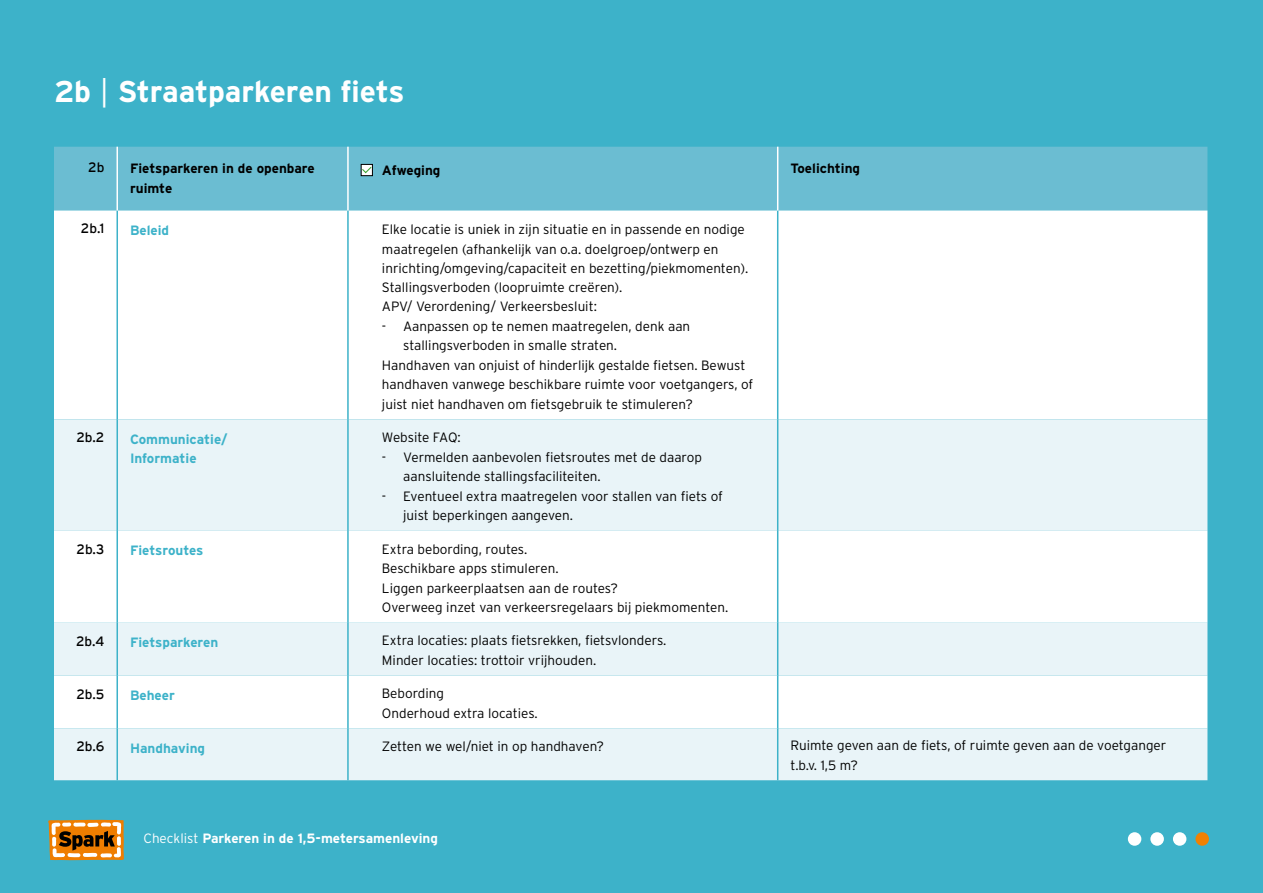
<style>
.page{position:relative;width:1263px;height:893px;background:#3db2c9}
.page>*{position:absolute;margin:0;border:0;box-sizing:border-box;transform-origin:0 0}
.t1{font:700 30px "Interstate";letter-spacing:-.005em;color:#fff}
.t2{font:300 13.5px/19.5px "Interstate";color:#000}
.t3{font:700 13.5px/19.5px "Interstate";color:#3db2c9}
.t4{font:700 13.5px/19.5px "Interstate";color:#000}
.t5{font:700 13.5px "Interstate";color:#fff}
.t6{font:13.5px "Interstate";color:#000}
.s1{font-weight:300}
</style>
<div class="page">
<div style="left:54px;top:147px;width:1153px;height:63px;background:#6bbdd2"></div>
<div style="left:54px;top:210px;width:1153px;height:209px;background:#fff"></div>
<svg style="left:54px;top:419px;width:1153px;height:361px;background:#f1f8fa"></svg>
<hr style="left:116px;top:210px;width:2px;height:209px;background:#3db2c9">
<hr style="left:347px;top:210px;width:2px;height:209px;background:#3db2c9">
<hr style="left:777px;top:210px;width:1px;height:209px;background:#3db2c9">
<hr style="left:116px;top:419px;width:2px;height:112px;background:#3db2c9">
<hr style="left:347px;top:419px;width:2px;height:112px;background:#3db2c9">
<hr style="left:777px;top:419px;width:1px;height:112px;background:#3db2c9">
<hr style="left:116px;top:531px;width:2px;height:92px;background:#3db2c9">
<hr style="left:347px;top:531px;width:2px;height:92px;background:#3db2c9">
<hr style="left:777px;top:531px;width:1px;height:92px;background:#3db2c9">
<hr style="left:116px;top:623px;width:2px;height:53px;background:#3db2c9">
<hr style="left:347px;top:623px;width:2px;height:53px;background:#3db2c9">
<hr style="left:777px;top:623px;width:1px;height:53px;background:#3db2c9">
<hr style="left:116px;top:676px;width:2px;height:53px;background:#3db2c9">
<hr style="left:347px;top:676px;width:2px;height:53px;background:#3db2c9">
<hr style="left:777px;top:676px;width:1px;height:53px;background:#3db2c9">
<hr style="left:116px;top:729px;width:2px;height:51px;background:#3db2c9">
<hr style="left:347px;top:729px;width:2px;height:51px;background:#3db2c9">
<hr style="left:777px;top:729px;width:1px;height:51px;background:#3db2c9">
<hr style="left:116px;top:147px;width:2px;height:63px;background:#fff">
<hr style="left:347px;top:147px;width:2px;height:63px;background:#fff">
<hr style="left:777px;top:147px;width:1px;height:63px;background:#fff">
<svg style="left:361px;top:164px;width:12px;height:12px"></svg>
<svg style="left:361px;top:166px;width:12px;height:8px"></svg>
<svg style="left:48px;top:820px;width:76px;height:40px;background:#c68336"></svg>
<div style="left:1195px;top:832px;width:14px;height:14px;background:#f08103;border-radius:50%"></div>
<div style="left:1173px;top:832px;width:13px;height:14px;background:#fff;border-radius:50%"></div>
<div style="left:1150px;top:832px;width:14px;height:14px;background:#fff;border-radius:50%"></div>
<div style="left:1128px;top:832px;width:13px;height:14px;background:#fff;border-radius:50%"></div>
<h1 class="t1" style="left:54px;top:75px;width:352px">2b <span class="s1">|</span> Straatparkeren fiets</h1>
<p class="t6" style="left:88px;top:159px;width:18px">2b</p>
<p class="t4" style="left:130px;top:159px;width:186px">Fietsparkeren in de openbare ruimte</p>
<p class="t4" style="left:382px;top:160px;width:60px">Afweging</p>
<p class="t4" style="left:790px;top:159px;width:71px">Toelichting</p>
<p class="t6" style="left:81px;top:221px;width:25px">2b.1</p>
<p class="t3" style="left:130px;top:220px;width:41px">Beleid</p>
<p class="t2" style="left:382px;top:219px;width:368px">Elke locatie is uniek in zijn situatie en in passende en nodige maatregelen (afhankelijk van o.a. doelgroep/ontwerp en inrichting/omgeving/capaciteit en bezetting/piekmomenten).<br>Stallingsverboden (loopruimte creëren).<br>APV/ Verordening/ Verkeersbesluit:</p>
<p class="t2" style="left:382px;top:316px;width:310px">- Aanpassen op te nemen maatregelen, denk aan</p>
<p class="t2" style="left:403px;top:336px;width:215px">stallingsverboden in smalle straten.</p>
<p class="t2" style="left:382px;top:355px;width:365px">Handhaven van onjuist of hinderlijk gestalde fietsen. Bewust</p>
<p class="t2" style="left:382px;top:375px;width:373px">handhaven vanwege beschikbare ruimte voor voetgangers, of</p>
<p class="t2" style="left:382px;top:394px;width:312px">juist niet handhaven om fietsgebruik te stimuleren?</p>
<p class="t6" style="left:76px;top:430px;width:30px">2b.2</p>
<p class="t3" style="left:130px;top:429px;width:99px">Communicatie/<br>Informatie</p>
<p class="t2" style="left:382px;top:428px;width:80px">Website FAQ:</p>
<p class="t2" style="left:403px;top:447px;width:300px;text-indent:-21px">- Vermelden aanbevolen fietsroutes met de daarop aansluitende stallingsfaciliteiten.</p>
<p class="t2" style="left:403px;top:486px;width:321px;text-indent:-21px">- Eventueel extra maatregelen voor stallen van fiets of juist beperkingen aangeven.</p>
<p class="t6" style="left:77px;top:541px;width:29px">2b.3</p>
<p class="t3" style="left:130px;top:541px;width:75px">Fietsroutes</p>
<p class="t2" style="left:382px;top:539px;width:348px">Extra bebording, routes.<br>Beschikbare apps stimuleren.<br>Liggen parkeerplaatsen aan de routes?<br>Overweeg inzet van verkeersregelaars bij piekmomenten.</p>
<p class="t6" style="left:76px;top:633px;width:30px">2b.4</p>
<p class="t3" style="left:130px;top:633px;width:90px">Fietsparkeren</p>
<p class="t2" style="left:382px;top:631px;width:286px">Extra locaties: plaats fietsrekken, fietsvlonders.<br>Minder locaties: trottoir vrijhouden.</p>
<p class="t6" style="left:76px;top:686px;width:30px">2b.5</p>
<p class="t3" style="left:130px;top:685px;width:46px">Beheer</p>
<p class="t2" style="left:382px;top:684px;width:157px">Bebording<br>Onderhoud extra locaties.</p>
<p class="t6" style="left:76px;top:739px;width:30px">2b.6</p>
<p class="t3" style="left:130px;top:738px;width:77px">Handhaving</p>
<p class="t2" style="left:382px;top:737px;width:224px">Zetten we wel/niet in op handhaven?</p>
<p class="t2" style="left:790px;top:735px;width:377px">Ruimte geven aan de fiets, of ruimte geven aan de voetganger t.b.v. 1,5 m?</p>
<p class="t5" style="left:144px;top:831px;width:296px"><span class="s1">Checklist</span> Parkeren in de 1,5-metersamenleving</p>
</div>
